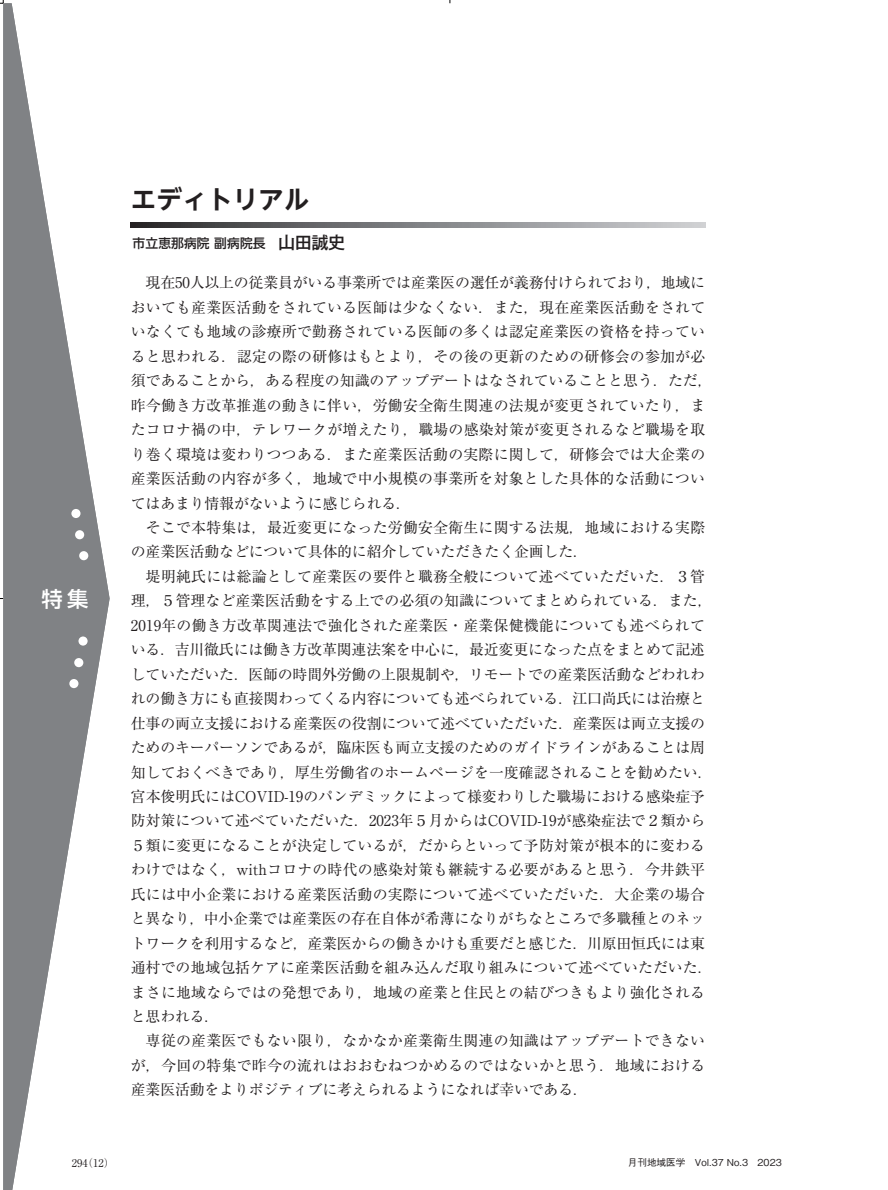
<style>
.page{position:relative;width:888px;height:1190px;background:#fff}
.page>*{position:absolute;margin:0;border:0;box-sizing:border-box;transform-origin:0 0}
.t1{font:700 25.5px "UD Shin Go NT Pro De";color:#231f20}
.t2{font:500 21.3px "Shin Go Pro";color:#fff}
.t3{font:14.85px/24.5px "Ryumin Pro";color:#231f20}
.t4{font:500 12.75px "UD Shin Go Pro";letter-spacing:.01em;color:#231f20}
.t5{font:10.65px "Ryumin Pro";color:#231f20}
.t6{font:500 9.6px "Gothic BBB Pro";color:#231f20}
.s1{font-family:"Gothic MB101 Pr 6 N";font-size:17.1px}
</style>
<div class="page">
<svg style="left:3px;top:3px;width:107px;height:1187px;fill:#808285"></svg>
<svg style="left:78px;top:636px;width:10px;height:10px"></svg>
<div style="left:74px;top:658px;width:9px;height:9px;background:#fff;border-radius:50%"></div>
<div style="left:69px;top:679px;width:9px;height:9px;background:#fff;border-radius:50%"></div>
<div style="left:79px;top:551px;width:9px;height:9px;background:#fff;border-radius:50%"></div>
<div style="left:75px;top:530px;width:9px;height:9px;background:#fff;border-radius:50%"></div>
<div style="left:71px;top:509px;width:9px;height:9px;background:#fff;border-radius:50%"></div>
<svg style="left:131px;top:223px;width:574px;height:4px"></svg>
<svg style="left:0;top:0;width:4px;height:4px"></svg>
<h2 class="t2" style="left:41px;top:581px;width:49px">特集</h2>
<h1 class="t1" style="left:131px;top:178px;width:180px">エディトリアル</h1>
<p class="t4" style="left:133px;top:233px;width:214px">市立恵那病院 副病院長　<span class="s1">山田誠史</span></p>
<p class="t3" style="left:131px;top:270px;width:583px">　現在50人以上の従業員がいる事業所では産業医の選任が義務付けられており，地域においても産業医活動をされている医師は少なくない．また，現在産業医活動をされていなくても地域の診療所で勤務されている医師の多くは認定産業医の資格を持っていると思われる．認定の際の研修はもとより，その後の更新のための研修会の参加が必須であることから，ある程度の知識のアップデートはなされていることと思う．ただ，昨今働き方改革推進の動きに伴い，労働安全衛生関連の法規が変更されていたり，またコロナ禍の中，テレワークが増えたり，職場の感染対策が変更されるなど職場を取り巻く環境は変わりつつある．また産業医活動の実際に関して，研修会では大企業の産業医活動の内容が多く，地域で中小規模の事業所を対象とした具体的な活動についてはあまり情報がないように感じられる．<br>　そこで本特集は，最近変更になった労働安全衛生に関する法規，地域における実際の産業医活動などについて具体的に紹介していただきたく企画した．<br>　堤明純氏には総論として産業医の要件と職務全般について述べていただいた．３管理，５管理など産業医活動をする上での必須の知識についてまとめられている．また，2019年の働き方改革関連法で強化された産業医・産業保健機能についても述べられている．吉川徹氏には働き方改革関連法案を中心に，最近変更になった点をまとめて記述していただいた．医師の時間外労働の上限規制や，リモートでの産業医活動などわれわれの働き方にも直接関わってくる内容についても述べられている．江口尚氏には治療と仕事の両立支援における産業医の役割について述べていただいた．産業医は両立支援のためのキーパーソンであるが，臨床医も両立支援のためのガイドラインがあることは周知しておくべきであり，厚生労働省のホームページを一度確認されることを勧めたい．宮本俊明氏にはCOVID-19のパンデミックによって様変わりした職場における感染症予防対策について述べていただいた．2023年５月からはCOVID-19が感染症法で２類から５類に変更になることが決定しているが，だからといって予防対策が根本的に変わるわけではなく，withコロナの時代の感染対策も継続する必要があると思う．今井鉄平氏には中小企業における産業医活動の実際について述べていただいた．大企業の場合と異なり，中小企業では産業医の存在自体が希薄になりがちなところで多職種とのネットワークを利用するなど，産業医からの働きかけも重要だと感じた．川原田恒氏には東通村での地域包括ケアに産業医活動を組み込んだ取り組みについて述べていただいた．まさに地域ならではの発想であり，地域の産業と住民との結びつきもより強化されると思われる．<br>　専従の産業医でもない限り，なかなか産業衛生関連の知識はアップデートできないが，今回の特集で昨今の流れはおおむねつかめるのではないかと思う．地域における産業医活動をよりポジティブに考えられるようになれば幸いである．</p>
<p class="t5" style="left:72px;top:1155px;width:44px">294（12）</p>
<p class="t6" style="left:628px;top:1155px;width:155px">月刊地域医学　Vol.37 No.3　2023</p>
</div>
